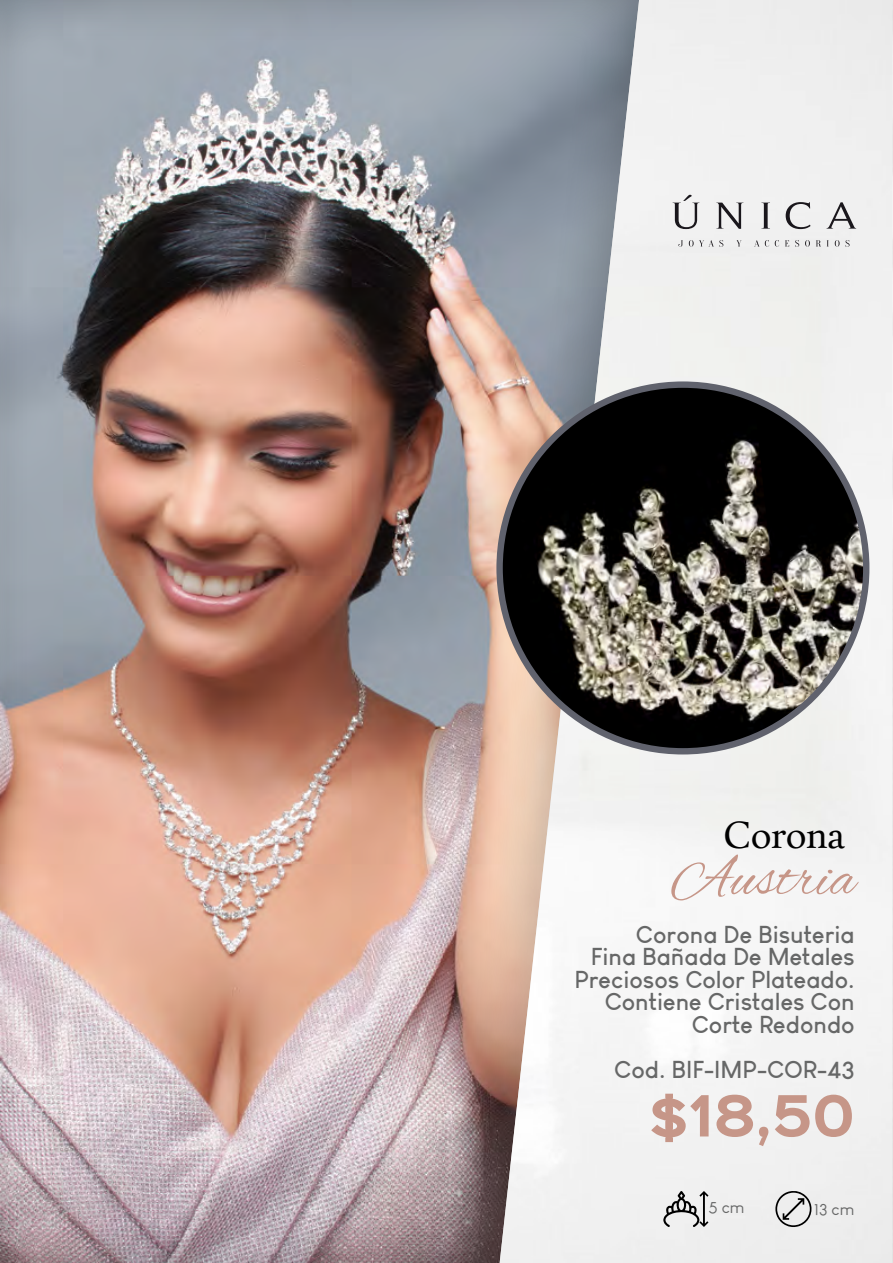
<style>
.page{position:relative;width:893px;height:1263px;background:#fff}
.page>*{position:absolute;margin:0;border:0;box-sizing:border-box;transform-origin:0 0}
.t1{font:58.5px "Alex Brush";color:#c69688}
.t2{font:700 51px "Sinkin Sans 700";color:#c69688}
.t3{font:37.5px "Calendas Plus";color:#000}
.t4{font:700 24px/22.5px "Louis George Cafe";color:#666767;text-align:right}
.t5{font:16.5px "Louis George Cafe";color:#666767}
</style>
<div class="page">
<div style="left:651px;top:0;width:242px;height:1263px;background:#f1f1f1"></div>
<div style="left:0;top:0;width:651px;height:1263px;background:#000;opacity:.2"></div>
<div style="left:496px;top:381px;width:373px;height:373px;background:#60626d;border-radius:50%"></div>
<img style="left:503px;top:388px;width:360px;height:360px;border-radius:180px">
<svg style="left:775px;top:1190px;width:38px;height:37px"></svg>
<svg style="left:663px;top:1191px;width:45px;height:36px"></svg>
<svg style="left:673px;top:195px;width:26px;height:34px"></svg>
<svg style="left:716px;top:203px;width:27px;height:26px"></svg>
<svg style="left:761px;top:203px;width:9px;height:26px"></svg>
<svg style="left:786px;top:202px;width:24px;height:27px"></svg>
<svg style="left:826px;top:202px;width:30px;height:27px"></svg>
<svg style="left:678px;top:240px;width:5px;height:7px"></svg>
<svg style="left:689px;top:240px;width:34px;height:7px"></svg>
<svg style="left:736px;top:240px;width:6px;height:6px"></svg>
<svg style="left:754px;top:240px;width:15px;height:7px"></svg>
<svg style="left:775px;top:240px;width:4px;height:7px"></svg>
<svg style="left:785px;top:240px;width:4px;height:6px"></svg>
<svg style="left:795px;top:240px;width:4px;height:7px"></svg>
<svg style="left:805px;top:240px;width:5px;height:7px"></svg>
<svg style="left:816px;top:240px;width:5px;height:7px"></svg>
<svg style="left:827px;top:240px;width:2px;height:6px"></svg>
<svg style="left:835px;top:240px;width:4px;height:7px"></svg>
<svg style="left:845px;top:240px;width:4px;height:7px"></svg>
<h3 class="t3" style="left:724px;top:808px;width:123px">Corona</h3>
<h1 class="t1" style="left:671px;top:845px;width:185px">Austria</h1>
<p class="t4" style="left:574px;top:922px;width:282px">Corona De Bisuteria<br>Fina Bañada De Metales<br>Preciosos Color Plateado.<br>Contiene Cristales Con<br>Corte Redondo</p>
<p class="t4" style="left:614px;top:1057px;width:242px">Cod. BIF-IMP-COR-43</p>
<h2 class="t2" style="left:648px;top:1089px;width:208px">$18,50</h2>
<p class="t5" style="left:708px;top:1197px;width:38px">5 cm</p>
<p class="t5" style="left:814px;top:1199px;width:42px">13 cm</p>
</div>
